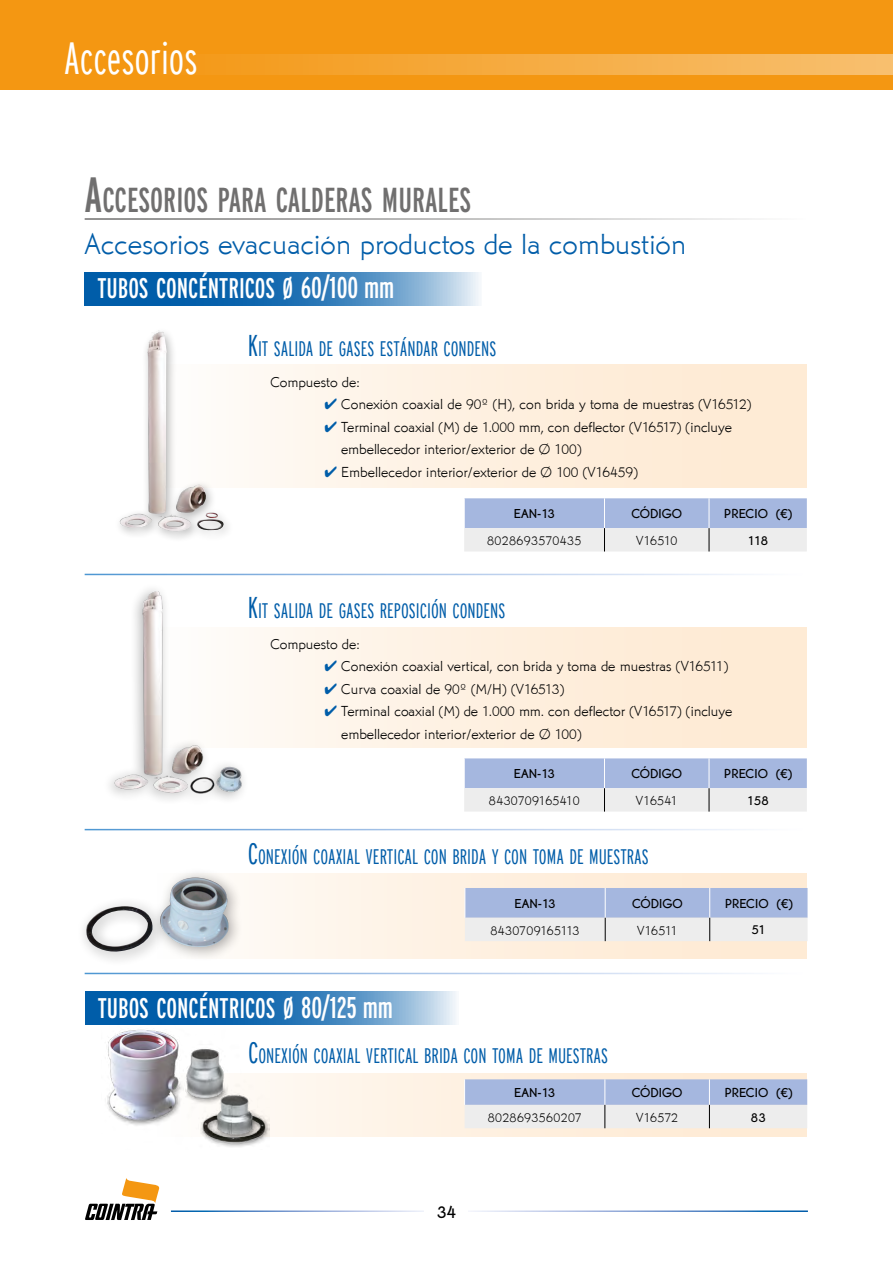
<style>
.page{position:relative;width:893px;height:1263px;background:#fff}
.page>*{position:absolute;margin:0;border:0;box-sizing:border-box;transform-origin:0 0}
.t1{font:300 extra-condensed 45px "Interstate";color:#fff}
.t2{font:extra-condensed 34.65px "Interstate";color:#706f6f}
.t3{font:30px "Martin Got URWT Ligh";color:#005da9}
.t4{font:extra-condensed 30px "Interstate";color:#fff}
.t5{font:extra-condensed 28.35px "Interstate";color:#fff}
.t6{font:300 extra-condensed 21px "Interstate";color:#005da9}
.t7{font:500 18px "Martin Got URWTOT";color:#000}
.t8{font:15px/22.5px "Martin Got URWT Ligh";letter-spacing:-.005em;color:#000}
.t9{font:500 13.5px "Martin Got URWTOT";color:#000}
.t10{font:13.5px "Martin Got URWT Ligh";letter-spacing:.03em;color:#000}
.t11{font:13.5px "Martin Got URWT Ligh";letter-spacing:.01em;color:#000}
.s1{font-size:49.5px}
.s2{font-size:28.35px}
.s3{font-size:30px}
.s4{color:#005da9}
</style>
<div class="page">
<div style="left:0;top:0;width:893px;height:90px;background:#f49712"></div>
<svg style="left:85px;top:1178px;width:75px;height:42px"></svg>
<div style="left:133px;top:54px;width:760px;height:21px;background:linear-gradient(to right,#f49712,#f8bf6f)"></div>
<svg style="left:85px;top:272px;width:394px;height:34px;background:#3880bb"></svg>
<svg style="left:464px;top:498px;width:343px;height:53px;background:#c4cee4"></svg>
<svg style="left:244px;top:365px;width:563px;height:123px;background:#feefdf"></svg>
<img style="left:120px;top:330px;width:104px;height:203px">
<svg style="left:464px;top:758px;width:343px;height:53px;background:#c4cee4"></svg>
<svg style="left:250px;top:627px;width:557px;height:121px;background:#feefdf"></svg>
<img style="left:109px;top:589px;width:141px;height:211px">
<svg style="left:244px;top:873px;width:563px;height:86px;fill:#fef2e5"></svg>
<hr style="left:464px;top:888px;width:1px;height:30px;background:#fff">
<svg style="left:465px;top:888px;width:342px;height:53px;background:#c4cee4"></svg>
<div style="left:76px;top:867px;width:168px;height:100px;background:#000;opacity:.35"></div>
<img style="left:82px;top:877px;width:149px;height:77px">
<svg style="left:85px;top:991px;width:371px;height:34px;background:#3981bc"></svg>
<svg style="left:270px;top:1073px;width:537px;height:64px;background:#fdf2e4"></svg>
<svg style="left:464px;top:1079px;width:343px;height:49px;background:#c7d0e5"></svg>
<img style="left:101px;top:1023px;width:169px;height:124px">
<h1 class="t1" style="left:64px;top:33px;width:135px">Accesorios</h1>
<h2 class="t2" style="left:85px;top:180px;width:31px"><span class="s1">A</span>CCESORIOS</h2>
<h2 class="t2" style="left:217px;top:180px;width:120px">PARA CALDERAS</h2>
<h2 class="t2" style="left:382px;top:180px;width:30px">MURALES</h2>
<h3 class="t3" style="left:85px;top:226px;width:603px">Accesorios evacuación productos de la combustión</h3>
<h3 class="t5" style="left:97px;top:272px;width:121px">TUBOS CONCÉNTRICOS</h3>
<h3 class="t4" style="left:283px;top:271px;width:113px"><span class="s2">Ø</span> 60/100 mm</h3>
<h3 class="t6" style="left:248px;top:336px;width:250px"><span class="s3">K</span>IT SALIDA DE GASES ESTÁNDAR CONDENS</h3>
<p class="t8" style="left:270px;top:370px;width:91px">Compuesto de:</p>
<p class="t8" style="left:324px;top:393px;width:429px"><span class="s4">✔</span> Conexión coaxial de 90º (H), con brida y toma de muestras (V16512)</p>
<p class="t8" style="left:341px;top:415px;width:392px;text-indent:-17px"><span class="s4">✔</span> Terminal coaxial (M) de 1.000 mm, con deflector (V16517) (incluye embellecedor interior/exterior de Ø 100)</p>
<p class="t8" style="left:324px;top:460px;width:315px"><span class="s4">✔</span> Embellecedor interior/exterior de Ø 100 (V16459)</p>
<p class="t9" style="left:514px;top:506px;width:43px">EAN-13</p>
<p class="t9" style="left:631px;top:506px;width:52px">CÓDIGO</p>
<p class="t9" style="left:724px;top:506px;width:69px">PRECIO (€)</p>
<p class="t10" style="left:487px;top:532px;width:96px">8028693570435</p>
<p class="t10" style="left:636px;top:532px;width:43px">V16510</p>
<p class="t9" style="left:748px;top:532px;width:22px">118</p>
<h3 class="t6" style="left:248px;top:598px;width:259px"><span class="s3">K</span>IT SALIDA DE GASES REPOSICIÓN CONDENS</h3>
<p class="t8" style="left:270px;top:632px;width:91px">Compuesto de:</p>
<p class="t8" style="left:324px;top:655px;width:406px"><span class="s4">✔</span> Conexión coaxial vertical, con brida y toma de muestras (V16511)</p>
<p class="t8" style="left:324px;top:677px;width:241px"><span class="s4">✔</span> Curva coaxial de 90º (M/H) (V16513)</p>
<p class="t8" style="left:341px;top:700px;width:392px;text-indent:-17px"><span class="s4">✔</span> Terminal coaxial (M) de 1.000 mm. con deflector (V16517) (incluye embellecedor interior/exterior de Ø 100)</p>
<p class="t9" style="left:514px;top:766px;width:43px">EAN-13</p>
<p class="t9" style="left:631px;top:766px;width:52px">CÓDIGO</p>
<p class="t9" style="left:724px;top:766px;width:69px">PRECIO (€)</p>
<p class="t10" style="left:489px;top:792px;width:92px">8430709165410</p>
<p class="t10" style="left:636px;top:792px;width:43px">V16541</p>
<p class="t9" style="left:747px;top:792px;width:23px">158</p>
<h3 class="t6" style="left:248px;top:845px;width:403px"><span class="s3">C</span>ONEXIÓN COAXIAL VERTICAL CON BRIDA Y CON TOMA DE MUESTRAS</h3>
<p class="t9" style="left:515px;top:895px;width:43px">EAN-13</p>
<p class="t9" style="left:632px;top:895px;width:52px">CÓDIGO</p>
<p class="t9" style="left:725px;top:895px;width:69px">PRECIO (€)</p>
<p class="t11" style="left:490px;top:922px;width:91px">8430709165113</p>
<p class="t10" style="left:637px;top:922px;width:42px">V16511</p>
<p class="t9" style="left:751px;top:922px;width:16px">51</p>
<h3 class="t5" style="left:98px;top:992px;width:121px">TUBOS CONCÉNTRICOS</h3>
<h3 class="t4" style="left:283px;top:991px;width:111px"><span class="s2">Ø</span> 80/125 mm</h3>
<h3 class="t6" style="left:248px;top:1044px;width:362px"><span class="s3">C</span>ONEXIÓN COAXIAL VERTICAL BRIDA CON TOMA DE MUESTRAS</h3>
<p class="t9" style="left:514px;top:1085px;width:43px">EAN-13</p>
<p class="t9" style="left:632px;top:1085px;width:52px">CÓDIGO</p>
<p class="t9" style="left:725px;top:1085px;width:69px">PRECIO (€)</p>
<p class="t10" style="left:488px;top:1109px;width:95px">8028693560207</p>
<p class="t10" style="left:636px;top:1109px;width:44px">V16572</p>
<p class="t9" style="left:751px;top:1109px;width:16px">83</p>
<p class="t7" style="left:437px;top:1202px;width:21px">34</p>
</div>
